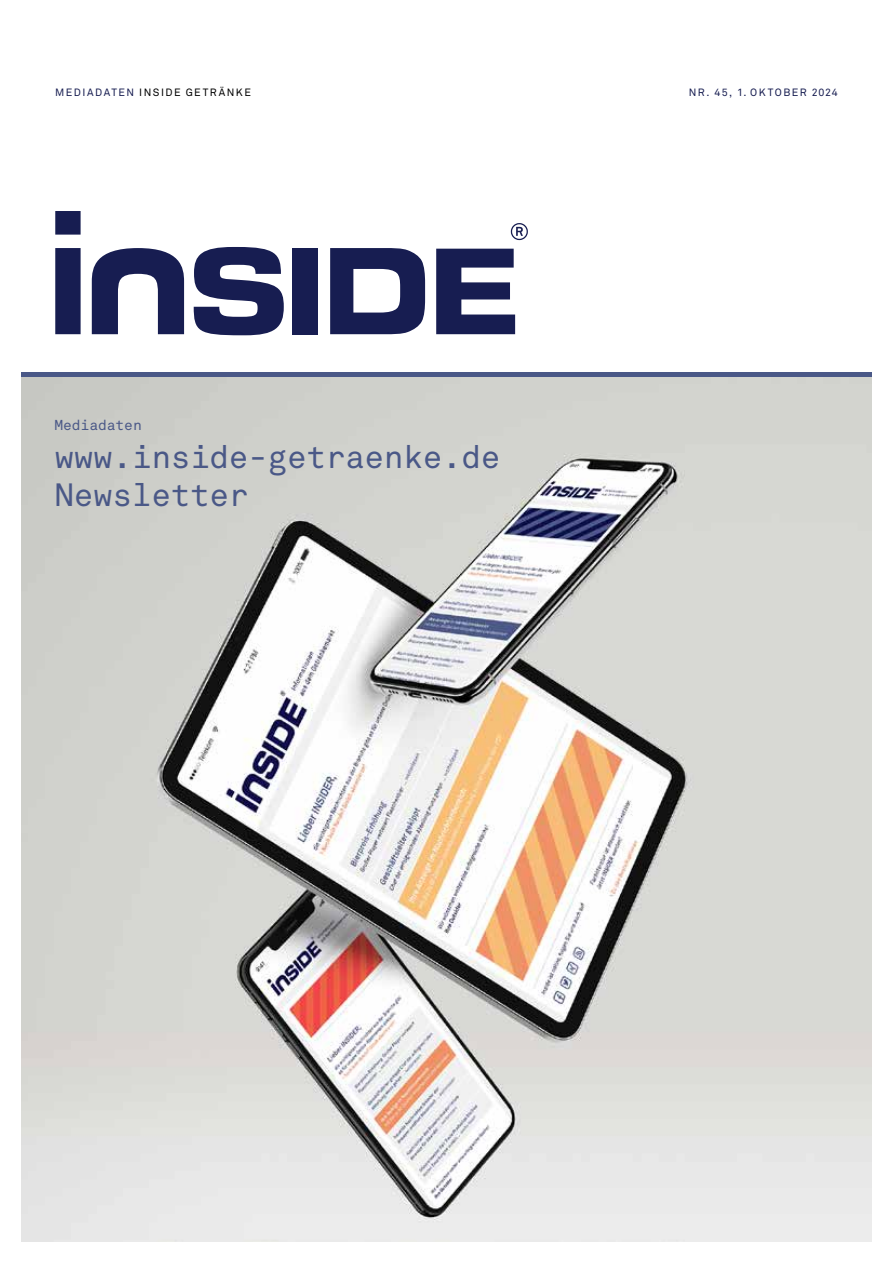
<style>
.page{position:relative;width:893px;height:1263px;background:#fff}
.page>*{position:absolute;margin:0;border:0;box-sizing:border-box;transform-origin:0 0}
.t1{font:31.8px/38.2px "Akkurat Mono Pro";letter-spacing:-.01em;color:#4a5887}
.t2{font:14.25px "Akkurat Mono Pro";letter-spacing:-.005em;color:#4a5887}
.t3{font:10.5px "Akkurat Pro";letter-spacing:.14em;color:#000}
.t4{font:10.5px "Akkurat Pro";letter-spacing:.14em;color:#171d51}
.s1{color:#171d51}
</style>
<div class="page">
<div style="left:292px;top:248px;width:26px;height:86px;background:#171d51"></div>
<svg style="left:330px;top:248px;width:95px;height:86px"></svg>
<svg style="left:436px;top:249px;width:79px;height:85px"></svg>
<svg style="left:511px;top:223px;width:17px;height:17px"></svg>
<svg style="left:55px;top:211px;width:26px;height:123px;background:#353a67"></svg>
<svg style="left:92px;top:248px;width:92px;height:86px"></svg>
<svg style="left:194px;top:247px;width:90px;height:88px"></svg>
<img style="left:21px;top:377px;width:851px;height:865px">
<div style="left:21px;top:372px;width:851px;height:5px;background:#4a5887"></div>
<p class="t3" style="left:55px;top:86px;width:197px"><span class="s1">MEDIADATEN</span> INSIDE GETRÄNKE</p>
<p class="t4" style="left:689px;top:86px;width:150px">NR. 45, 1. OKTOBER 2024</p>
<p class="t2" style="left:54px;top:416px;width:89px">Mediadaten</p>
<p class="t1" style="left:54px;top:438px;width:448px">www.inside-getraenke.de<br>Newsletter</p>
</div>
